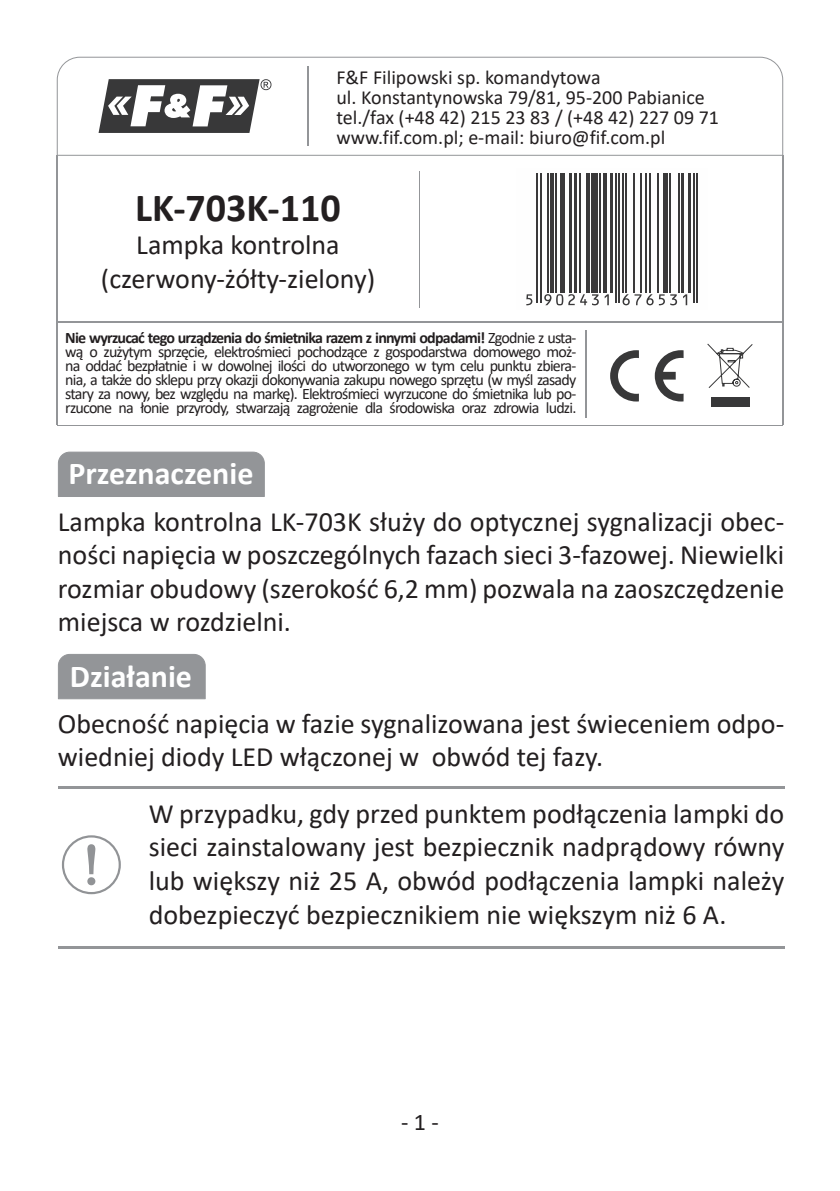
<style>
.page{position:relative;width:840px;height:1191px;background:#fff}
.page>*{position:absolute;margin:0;border:0;box-sizing:border-box;transform-origin:0 0}
.t1{font:700 40px "Calibri";color:#231f20}
.t2{font:700 32px "Calibri";color:#fff}
.t3{font:28px/33.6px "Calibri";color:#231f20;text-align:justify}
.t4{font:24px "Calibri";color:#231f20}
.t5{font:20px/20px "Calibri";color:#231f20}
.t6{font:16px/14px "Calibri";letter-spacing:-.05em;color:#231f20;text-align:justify}
.s1{font-weight:700}
</style>
<div class="page">
<svg style="left:610px;top:350px;width:73px;height:51px"></svg>
<svg style="left:707px;top:343px;width:46px;height:45px"></svg>
<div style="left:711px;top:397px;width:38px;height:10px;background:#383839"></div>
<hr style="left:57px;top:322px;width:724px;height:1px;background:#939598">
<hr style="left:584px;top:330px;width:1px;height:88px;background:#939598">
<hr style="left:418px;top:171px;width:1px;height:136px;background:#939598">
<hr style="left:57px;top:425px;width:724px;height:1px;background:#939598">
<svg style="left:526px;top:173px;width:172px;height:133px"></svg>
<svg style="left:57px;top:57px;width:725px;height:99px"></svg>
<hr style="left:58px;top:786px;width:725px;height:2px;background:#939598">
<hr style="left:58px;top:946px;width:725px;height:2px;background:#939598">
<div style="left:58px;top:451px;width:207px;height:46px;background:#939598"></div>
<div style="left:58px;top:654px;width:147px;height:45px;background:#939598"></div>
<div style="left:62px;top:835px;width:59px;height:59px;border:2px solid #919396;border-radius:50%"></div>
<svg style="left:87px;top:844px;width:9px;height:42px"></svg>
<hr style="left:57px;top:155px;width:1px;height:270px;background:#939598">
<hr style="left:781px;top:155px;width:1px;height:270px;background:#939598">
<p class="t5" style="left:336px;top:67px;width:384px">F&amp;F Filipowski sp. komandytowa<br>ul. Konstantynowska 79/81, 95-200 Pabianice tel./fax (+48 42) 215 23 83 / (+48 42) 227 09 71 www.fif.com.pl; e-mail: biuro@fif.com.pl</p>
<h1 class="t1" style="left:135px;top:179px;width:207px">LK-703K-110</h1>
<p class="t3" style="left:101px;top:228px;width:276px;text-align:center">Lampka kontrolna (czerwony-żółty-zielony)</p>
<p class="t6" style="left:65px;top:330px;width:512px"><span class="s1">Nie wyrzucać tego urządzenia do śmietnika razem z innymi odpadami!</span> Zgodnie z usta&shy;wą o zużytym sprzęcie, elektrośmieci pochodzące z gospodarstwa domowego moż&shy;na oddać bezpłatnie i w dowolnej ilości do utworzonego w tym celu punktu zbiera&shy;nia, a także do sklepu przy okazji dokonywania zakupu nowego sprzętu (w myśl zasady stary za nowy, bez względu na markę). Elektrośmieci wyrzucone do śmietnika lub po&shy;rzucone na łonie przyrody, stwarzają zagrożenie dla środowiska oraz zdrowia ludzi.</p>
<p class="t2" style="left:68px;top:451px;width:186px">Przeznaczenie</p>
<p class="t3" style="left:58px;top:504px;width:727px">Lampka kontrolna LK-703K służy do optycznej sygnalizacji obec&shy;ności napięcia w poszczególnych fazach sieci 3-fazowej. Niewielki rozmiar obudowy (szerokość 6,2 mm) pozwala na zaoszczędzenie miejsca w rozdzielni.</p>
<p class="t2" style="left:70px;top:653px;width:123px">Działanie</p>
<p class="t3" style="left:58px;top:706px;width:727px">Obecność napięcia w fazie sygnalizowana jest świeceniem odpo&shy;wiedniej diody LED włączonej w obwód tej fazy.</p>
<p class="t3" style="left:149px;top:796px;width:636px">W przypadku, gdy przed punktem podłączenia lampki do sieci zainstalowany jest bezpiecznik nadprądowy równy lub większy niż 25 A, obwód podłączenia lampki należy dobezpieczyć bezpiecznikiem nie większym niż 6 A.</p>
<p class="t4" style="left:401px;top:1105px;width:39px">- 1 -</p>
</div>
